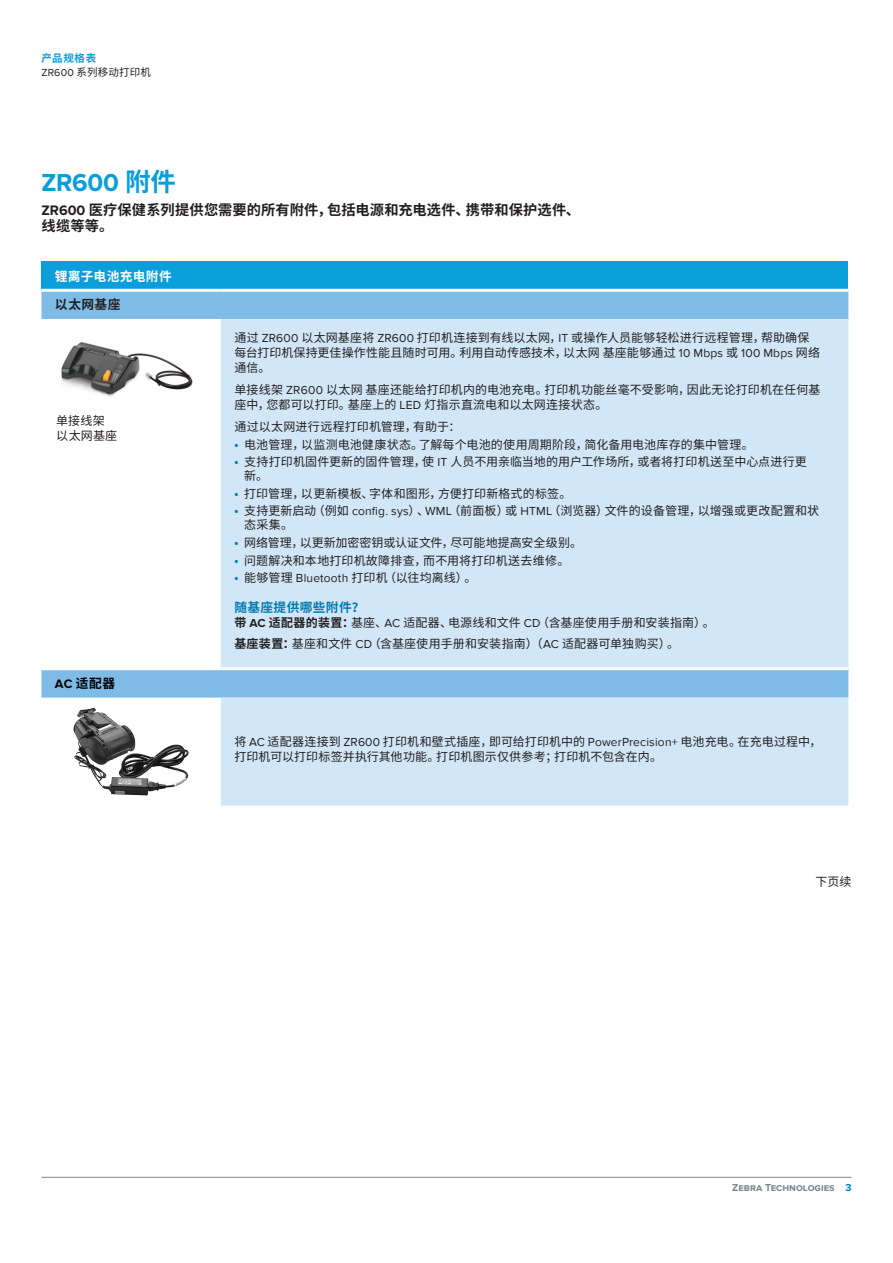
<style>
.page{position:relative;width:893px;height:1263px;background:#fff}
.page>*{position:absolute;margin:0;border:0;box-sizing:border-box;transform-origin:0 0}
.Heading_1{font:700 25.5px "Proxima Nova";letter-spacing:-.01em;color:#0a9edb}
.Heading_2{font:700 14.25px/16.5px "Noto Sans CJ Ksc";letter-spacing:.01em;color:#231f20}
.Body_Subhead_Color{font:700 12.75px "Noto Sans CJ Ksc";letter-spacing:.025em;color:#007cb1}
.Chart_White_Heads{font:700 12.75px "Noto Sans CJ Ksc";letter-spacing:.02em;color:#fff}
.Chart_White_Heads-2{font:700 12.75px "Noto Sans CJ Ksc";letter-spacing:.03em;color:#231f20}
.Chart_White_Heads-3{font:700 12.75px "Noto Sans CJ Ksc";color:#000}
.Body{font:12px/15px "Noto Sans CJ Ksc";letter-spacing:.015em;color:#231f20}
.Body-2{font:12px "Noto Sans CJ Ksc";letter-spacing:-.005em;color:#231f20}
.Body_before_bullet{font:12px "Noto Sans CJ Ksc";letter-spacing:.015em;color:#231f20}
.Footer_Right{font:700 10.5px "Proxima Nova";color:#7e868d}
.t1{font:10.5px "Noto Sans CJ Ksc";letter-spacing:.015em;color:#231f20}
.Collateral_Type{font:700 10.5px "Noto Sans CJ Ksc";letter-spacing:.06em;color:#0a9edb}
.s1{font-family:"Proxima Nova"}
.s2{font-family:"Noto Sans CJ Ksc"}
.s3{color:#007cb1}
.s4{font-weight:700}
.s5{font-family:"Proxima Nova";font-weight:700}
</style>
<div class="page">
<div style="left:41px;top:261px;width:807px;height:29px;background:#0a9edb"></div>
<div style="left:41px;top:292px;width:807px;height:406px;background:#7ebce7"></div>
<div style="left:41px;top:319px;width:180px;height:350px;background:#fff"></div>
<div style="left:221px;top:319px;width:627px;height:487px;background:#d1e6f6"></div>
<hr style="left:41px;top:667px;width:180px;height:3px;background:#fff">
<hr style="left:221px;top:667px;width:627px;height:3px;background:#fff">
<hr style="left:41px;top:289px;width:180px;height:3px;background:#fff">
<hr style="left:221px;top:289px;width:627px;height:3px;background:#fff">
<img style="left:73px;top:708px;width:36px;height:82px">
<img style="left:61px;top:342px;width:132px;height:54px">
<hr style="left:41px;top:1177px;width:810px;height:1px;background:#7e868d">
<p class="Collateral_Type" style="left:41px;top:52px;width:56px">产品规格表</p>
<p class="t1" style="left:41px;top:66px;width:111px"><span class="s1">ZR600</span> 系列移动打印机</p>
<p class="Heading_1" style="left:41px;top:168px;width:136px">ZR600 <span class="s2">附件</span></p>
<p class="Heading_2" style="left:41px;top:201px;width:540px"><span class="s1">ZR600</span> 医疗保健系列提供您需要的所有附件，包括电源和充电选件、携带和保护选件、线缆等等。</p>
<p class="Chart_White_Heads" style="left:55px;top:269px;width:118px">锂离子电池充电附件</p>
<p class="Chart_White_Heads-2" style="left:55px;top:298px;width:67px">以太网基座</p>
<p class="Body" style="left:56px;top:413px;width:63px">单接线架以太网基座</p>
<p class="Chart_White_Heads-3" style="left:55px;top:676px;width:62px"><span class="s1">AC</span> 适配器</p>
<p class="Body" style="left:234px;top:331px;width:587px">通过 <span class="s1">ZR600</span> 以太网基座将 <span class="s1">ZR600</span> 打印机连接到有线以太网，<span class="s1">IT</span> 或操作人员能够轻松进行远程管理，帮助确保每台打印机保持更佳操作性能且随时可用。利用自动传感技术，以太网基座能够通过 <span class="s1">10 Mbps</span> 或 <span class="s1">100 Mbps</span> 网络通信。</p>
<p class="Body" style="left:234px;top:382px;width:588px">单接线架 <span class="s1">ZR600</span> 以太网 基座还能给打印机内的电池充电。打印机功能丝毫不受影响，因此无论打印机在任何基座中，您都可以打印。基座上的 <span class="s1">LED</span> 灯指示直流电和以太网连接状态。</p>
<p class="Body_before_bullet" style="left:234px;top:419px;width:228px">通过以太网进行远程打印机管理，有助于：</p>
<p class="Body" style="left:234px;top:437px;width:521px"><span class="s3">•</span> 电池管理，以监测电池健康状态。了解每个电池的使用周期阶段，简化备用电池库存的集中管理。</p>
<p class="Body" style="left:244px;top:455px;width:564px;line-height:13.5px;text-indent:-10px"><span class="s3">•</span> 支持打印机固件更新的固件管理，使 <span class="s1">IT</span> 人员不用亲临当地的用户工作场所，或者将打印机送至中心点进行更新。</p>
<p class="Body" style="left:234px;top:486px;width:339px"><span class="s3">•</span> 打印管理，以更新模板、字体和图形，方便打印新格式的标签。</p>
<p class="Body" style="left:244px;top:505px;width:577px;line-height:13.5px;text-indent:-10px"><span class="s3">•</span> 支持更新启动（例如 <span class="s1">config. sys</span>）、<span class="s1">WML</span>（前面板）或 <span class="s1">HTML</span>（浏览器）文件的设备管理，以增强或更改配置和状态采集。</p>
<p class="Body-2" style="left:234px;top:536px;width:349px"><span class="s3">•</span> 网络管理，以更新加密密钥或认证文件，尽可能地提高安全级别。</p>
<p class="Body" style="left:234px;top:553px;width:336px"><span class="s3">•</span> 问题解决和本地打印机故障排查，而不用将打印机送去维修。</p>
<p class="Body" style="left:234px;top:571px;width:244px"><span class="s3">•</span> 能够管理 <span class="s1">Bluetooth</span> 打印机（以往均离线）。</p>
<p class="Body_Subhead_Color" style="left:234px;top:600px;width:132px">随基座提供哪些附件？</p>
<p class="Body" style="left:234px;top:615px;width:482px"><span class="s4">带</span> <span class="s5">AC</span> <span class="s4">适配器的装置：</span>基座、<span class="s1">AC</span> 适配器、电源线和文件 <span class="s1">CD</span>（含基座使用手册和安装指南）。</p>
<p class="Body" style="left:234px;top:637px;width:446px"><span class="s4">基座装置：</span>基座和文件 <span class="s1">CD</span>（含基座使用手册和安装指南）（<span class="s1">AC</span> 适配器可单独购买）。</p>
<p class="Body" style="left:234px;top:734px;width:588px">将 <span class="s1">AC</span> 适配器连接到 <span class="s1">ZR600</span> 打印机和壁式插座，即可给打印机中的 <span class="s1">PowerPrecision+</span> 电池充电。在充电过程中，打印机可以打印标签并执行其他功能。打印机图示仅供参考；打印机不包含在内。</p>
<p class="Body" style="left:815px;top:875px;width:37px">下页续</p>
<p class="Footer_Right" style="left:732px;top:1181px;width:121px">Zebra Technologies <span class="s3">3</span></p>
</div>
